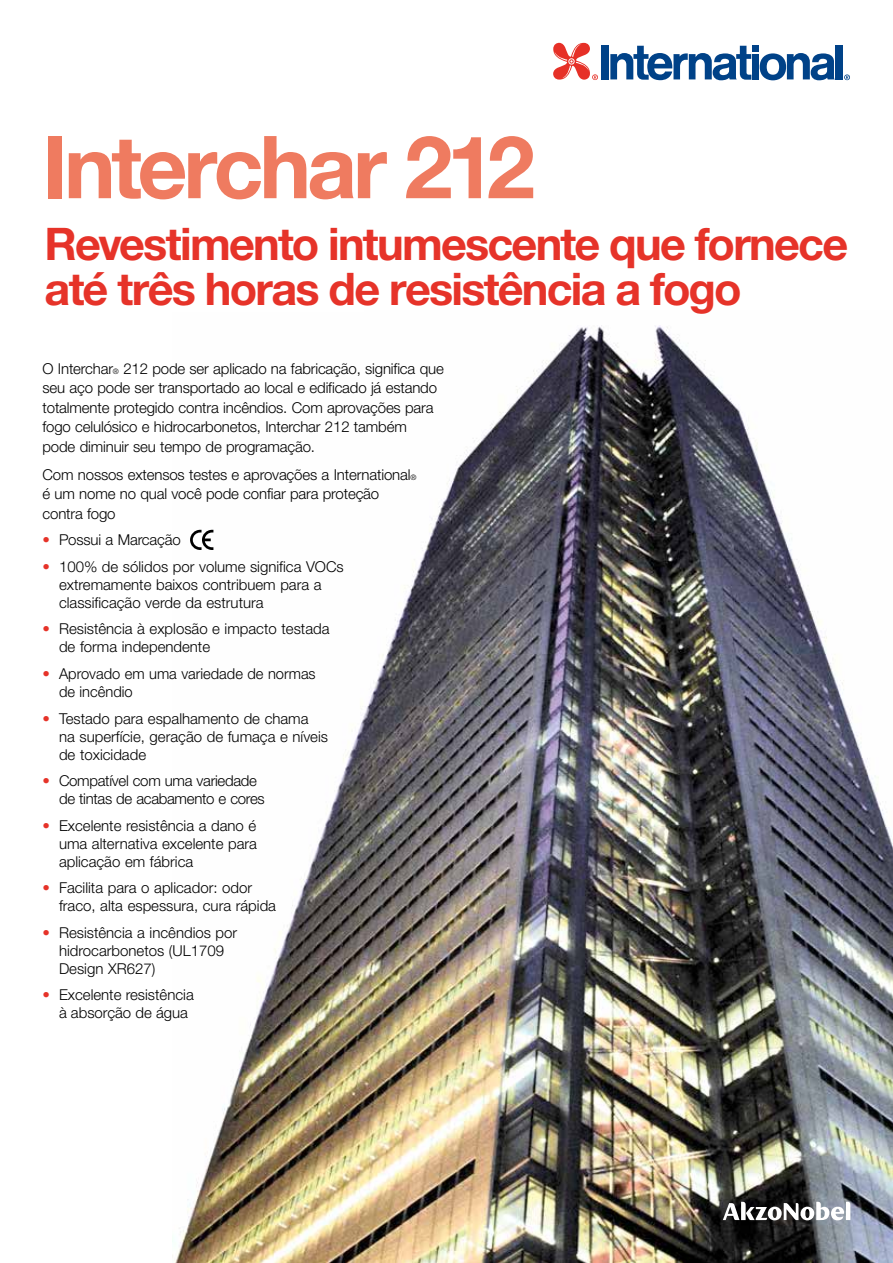
<style>
.page{position:relative;width:893px;height:1263px;background:#fff}
.page>*{position:absolute;margin:0;border:0;box-sizing:border-box;transform-origin:0 0}
.t1{font:700 87px "Helvetica Neue LT Pro";letter-spacing:-.045em;color:#ef7b60}
.t2{font:700 45px/45px "Helvetica Neue LT Pro";letter-spacing:-.04em;color:#e63329}
.t3{font:300 15px/18px "Helvetica Neue LT Pro";color:#000}
.t4{font:300 15px/18px "Helvetica Neue LT Pro";letter-spacing:-.02em;color:#000}
.s1{font-size:7.5px}
.s2{color:#e63329}
</style>
<div class="page">
<img style="left:172px;top:325px;width:721px;height:938px">
<svg style="left:190px;top:530px;width:23px;height:20px"></svg>
<svg style="left:723px;top:1202px;width:127px;height:18px"></svg>
<div style="left:836px;top:45px;width:7px;height:34px;background:#004288"></div>
<div style="left:752px;top:45px;width:7px;height:6px;background:#004288"></div>
<div style="left:752px;top:54px;width:7px;height:25px;background:#004288"></div>
<div style="left:601px;top:45px;width:7px;height:34px;background:#004288"></div>
<svg style="left:610px;top:46px;width:141px;height:34px"></svg>
<svg style="left:760px;top:53px;width:75px;height:27px"></svg>
<svg style="left:553px;top:43px;width:45px;height:37px"></svg>
<svg style="left:844px;top:74px;width:6px;height:6px"></svg>
<h1 class="t1" style="left:43px;top:112px;width:494px">Interchar 212</h1>
<h2 class="t2" style="left:45px;top:220px;width:805px">Revestimento intumescente que fornece até três horas de resistência a fogo</h2>
<p class="t3" style="left:43px;top:358px;width:403px;line-height:19.5px">O Interchar<span class="s1">®</span> 212 pode ser aplicado na fabricação, significa que seu aço pode ser transportado ao local e edificado já estando totalmente protegido contra incêndios. Com aprovações para fogo celulósico e hidrocarbonetos, Interchar 212 também<br>pode diminuir seu tempo de programação.</p>
<p class="t3" style="left:43px;top:464px;width:375px;line-height:19.5px">Com nossos extensos testes e aprovações a International<span class="s1">® </span>é um nome no qual você pode confiar para proteção contra fogo</p>
<p class="t3" style="left:43px;top:531px;width:140px"><span class="s2">•</span> Possui a Marcação</p>
<p class="t3" style="left:59px;top:557px;width:286px;text-indent:-16px"><span class="s2">•</span> 100% de sólidos por volume significa VOCs extremamente baixos contribuem para a classificação verde da estrutura</p>
<p class="t3" style="left:59px;top:620px;width:272px;text-indent:-16px"><span class="s2">•</span> Resistência à explosão e impacto testada de forma independente</p>
<p class="t3" style="left:59px;top:664px;width:258px;text-indent:-16px"><span class="s2">•</span> Aprovado em uma variedade de normas de incêndio</p>
<p class="t3" style="left:59px;top:709px;width:271px;text-indent:-16px"><span class="s2">•</span> Testado para espalhamento de chama na superfície, geração de fumaça e níveis de toxicidade</p>
<p class="t4" style="left:59px;top:771px;width:207px;text-indent:-17px"><span class="s2">•</span> Compatível com uma variedade de tintas de acabamento e cores</p>
<p class="t3" style="left:59px;top:816px;width:199px;text-align:justify;text-indent:-16px"><span class="s2">•</span> Excelente resistência a dano é uma alternativa excelente para aplicação em fábrica</p>
<p class="t3" style="left:59px;top:878px;width:219px;text-indent:-16px"><span class="s2">•</span> Facilita para o aplicador: odor fraco, alta espessura, cura rápida</p>
<p class="t3" style="left:59px;top:923px;width:180px;text-indent:-16px"><span class="s2">•</span> Resistência a incêndios por hidrocarbonetos (UL1709<br>Design XR627)</p>
<p class="t3" style="left:59px;top:985px;width:136px;text-indent:-16px"><span class="s2">•</span> Excelente resistência à absorção de água</p>
</div>
